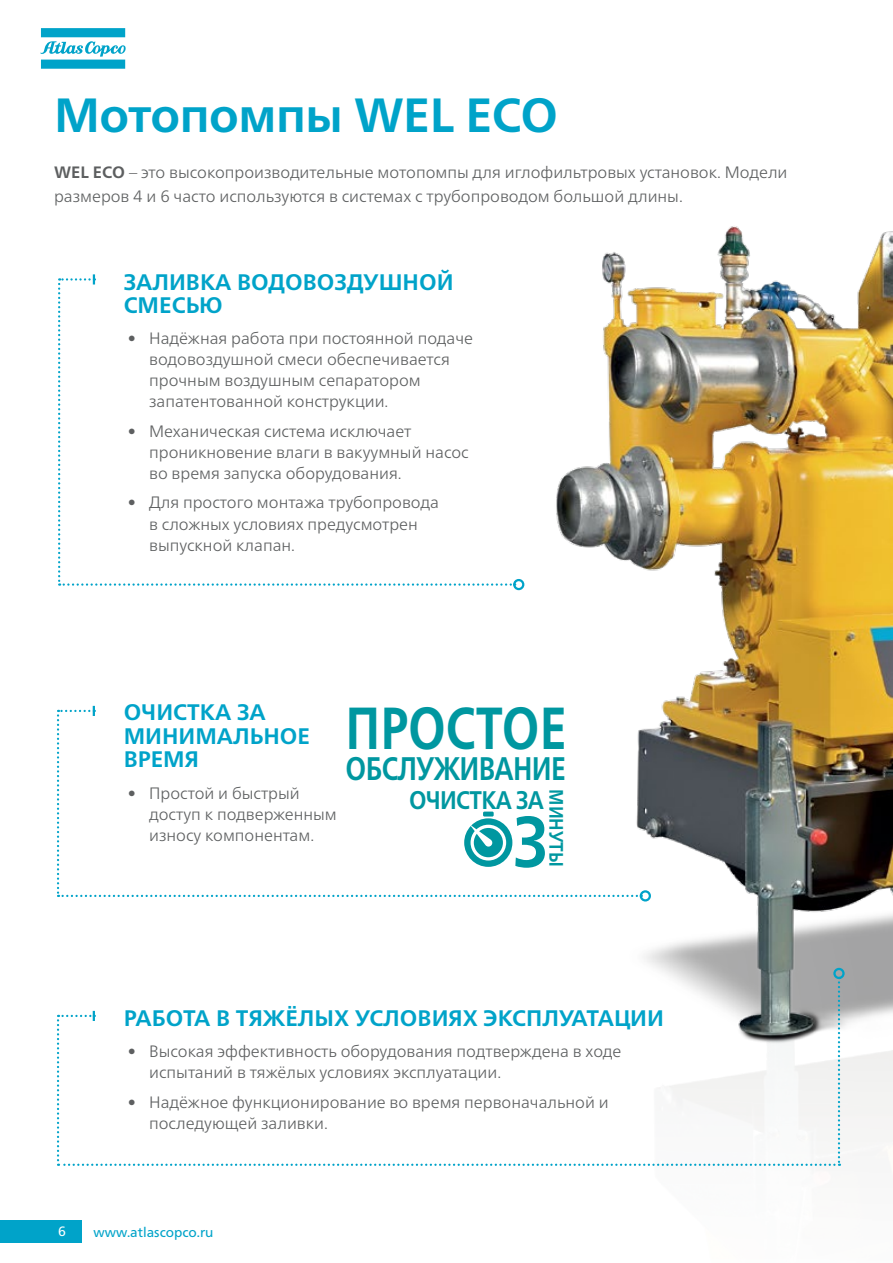
<style>
.page{position:relative;width:893px;height:1263px;background:#fff}
.page>*{position:absolute;margin:0;border:0;box-sizing:border-box;transform-origin:0 0}
.t1{font:700 71.7px "Neue Frutiger World";color:#0097a0;scale:.88 1}
.t2{font:700 59.25px "Neue Frutiger World";color:#0097a0;scale:.81 1}
.t3{font:700 48px "Neue Frutiger World";letter-spacing:-.01em;color:#00a3c9}
.t4{font:700 32.7px "Neue Frutiger World";letter-spacing:-.025em;color:#0097a0;scale:.81 1}
.t5{font:700 25.5px "Neue Frutiger World";letter-spacing:-.03em;color:#0097a0;scale:.88 1}
.t6{font:700 22.5px/23.5px "Neue Frutiger World";color:#00a3c9}
.t7{font:700 19.5px "Neue Frutiger World";color:#0097a0;scale:.88 1}
.t8{font:300 16.5px/21px "Neue Frutiger World";color:#5d5f60}
.t9{font:13.5px "Neue Frutiger World";color:#00a3c9}
.t10{font:13.5px "Neue Frutiger World";color:#fff}
.s1{font-weight:700}
</style>
<div class="page">
<svg style="left:41px;top:28px;width:85px;height:41px"></svg>
<div style="left:0;top:1220px;width:82px;height:23px;background:#00a3c9"></div>
<img style="left:513px;top:226px;width:380px;height:940px">
<div style="left:640px;top:890px;width:11px;height:11px;border:2px solid #00a3c9;border-radius:50%"></div>
<svg style="left:58px;top:274px;width:457px;height:312px"></svg>
<div style="left:513px;top:579px;width:11px;height:11px;border:2px solid #00a3c9;border-radius:50%"></div>
<div style="left:833px;top:968px;width:12px;height:11px;border:2px solid #00a3c9;border-radius:50%"></div>
<svg style="left:57px;top:977px;width:783px;height:189px"></svg>
<svg style="left:57px;top:706px;width:585px;height:191px"></svg>
<h3 class="t3" style="left:54px;top:73px;width:506px">Мотопомпы WEL ECO</h3>
<p class="t8" style="left:54px;top:160px;width:735px;line-height:24px"><span class="s1">WEL ECO</span> – это высокопроизводительные мотопомпы для иглофильтровых установок. Модели размеров 4 и 6 часто используются в системах с трубопроводом большой длины.</p>
<h3 class="t6" style="left:124px;top:270px;width:331px">ЗАЛИВКА ВОДОВОЗДУШНОЙ<br>СМЕСЬЮ</h3>
<p class="t8" style="left:149px;top:328px;width:325px;text-indent:-21px">• Надёжная работа при постоянной подаче водовоздушной смеси обеспечивается прочным воздушным сепаратором запатентованной конструкции.</p>
<p class="t8" style="left:149px;top:421px;width:321px;text-indent:-21px">• Механическая система исключает проникновение влаги в вакуумный насос во время запуска оборудования.</p>
<p class="t8" style="left:149px;top:492px;width:291px;text-indent:-21px">• Для простого монтажа трубопровода в сложных условиях предусмотрен выпускной клапан.</p>
<h3 class="t6" style="left:124px;top:700px;width:188px">ОЧИСТКА ЗА<br>МИНИМАЛЬНОЕ<br>ВРЕМЯ</h3>
<p class="t8" style="left:149px;top:782px;width:189px;text-indent:-21px">• Простой и быстрый доступ к подверженным износу компонентам.</p>
<h2 class="t2" style="left:346px;top:676px;width:275px">ПРОСТОЕ</h2>
<h3 class="t4" style="left:346px;top:740px;width:274px">ОБСЛУЖИВАНИЕ</h3>
<h1 class="t1" style="left:512px;top:779px;width:44px">3</h1>
<p class="t7" style="left:573px;top:789px;width:90px;rotate:90deg">МИНУТЫ</p>
<h3 class="t5" style="left:409px;top:778px;width:155px">ОЧИСТКА ЗА</h3>
<h3 class="t6" style="left:124px;top:1006px;width:542px">РАБОТА В ТЯЖЁЛЫХ УСЛОВИЯХ ЭКСПЛУАТАЦИИ</h3>
<p class="t8" style="left:149px;top:1041px;width:474px;text-indent:-21px">• Высокая эффективность оборудования подтверждена в ходе испытаний в тяжёлых условиях эксплуатации.</p>
<p class="t8" style="left:149px;top:1091px;width:461px;text-indent:-21px">• Надёжное функционирование во время первоначальной и последующей заливки.</p>
<p class="t10" style="left:58px;top:1221px;width:9px">6</p>
<p class="t9" style="left:94px;top:1221px;width:122px">www.atlascopco.ru</p>
</div>
